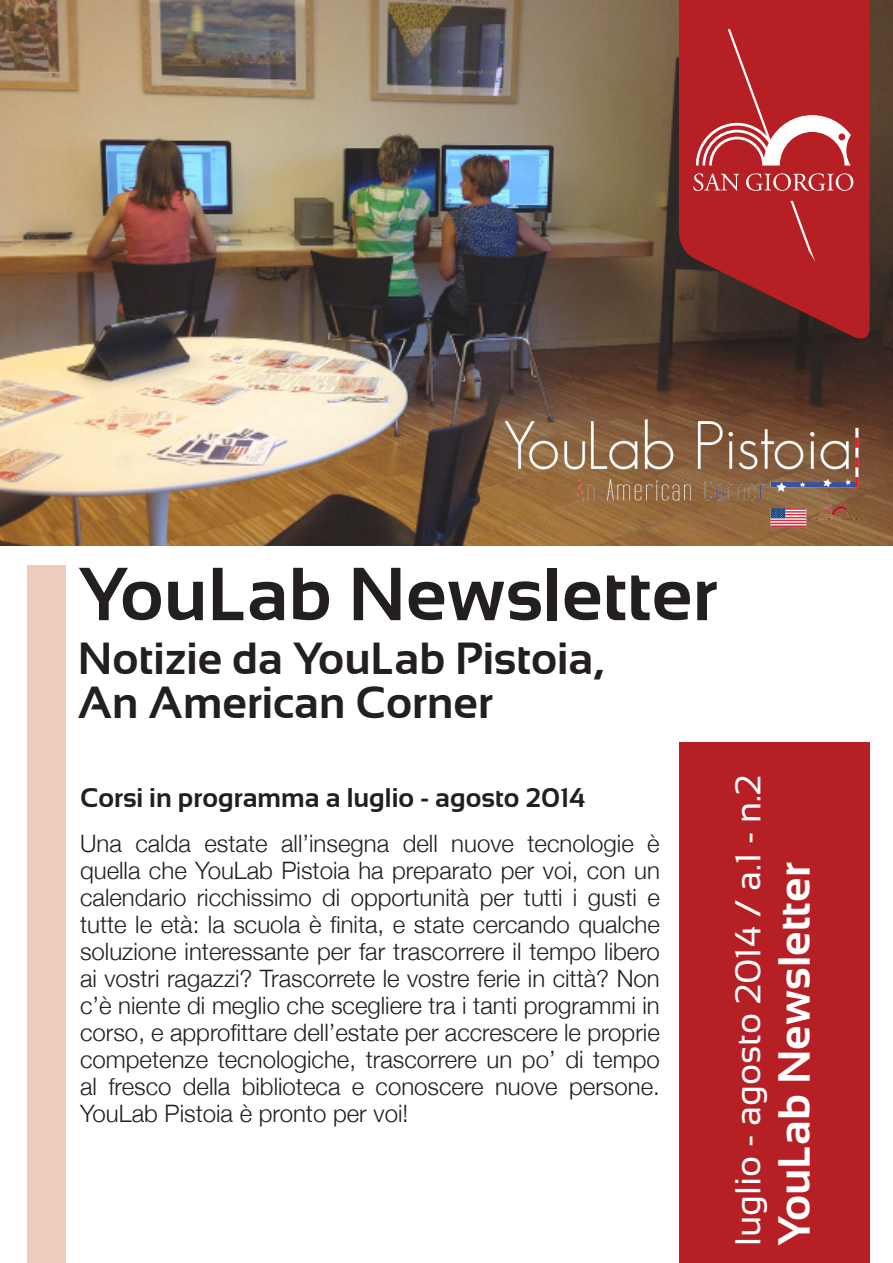
<style>
.page{position:relative;width:893px;height:1263px;background:#fff}
.page>*{position:absolute;margin:0;border:0;box-sizing:border-box;transform-origin:0 0}
.t1{font:700 75px "Sansation";color:#231f20}
.t2{font:700 45px "Sansation";color:#231f20}
.t3{font:700 45px "Sansation";color:#fff}
.t4{font:36px "Sansation";color:#fff}
.t5{font:700 27px "Sansation";color:#231f20}
.t6{font:300 24px/27px "Helvetica Neue";color:#231f20;text-align:justify}
</style>
<div class="page">
<img style="left:0;top:0;width:893px;height:545px">
<svg style="left:679px;top:0;width:191px;height:345px;background:#8d2425"></svg>
<div style="left:679px;top:742px;width:191px;height:521px;background:#b62024"></div>
<svg style="left:693px;top:29px;width:160px;height:234px;background:#bd3639"></svg>
<img style="left:478px;top:374px;width:415px;height:172px">
<div style="left:27px;top:566px;width:38px;height:697px;background:#edcbbd"></div>
<p class="t1" style="left:78px;top:552px;width:641px">YouLab Newsletter</p>
<p class="t2" style="left:78px;top:633px;width:527px">Notizie da YouLab Pistoia,</p>
<p class="t2" style="left:78px;top:677px;width:417px">An American Corner</p>
<p class="t5" style="left:80px;top:782px;width:507px">Corsi in programma a luglio - agosto 2014</p>
<p class="t6" style="left:80px;top:828px;width:581px">Una calda estate all’insegna dell nuove tecnologie è quella che YouLab Pistoia ha preparato per voi, con un calendario ricchissimo di opportunità per tutti i gusti e tutte le età: la scuola è finita, e state cercando qualche soluzione interessante per far trascorrere il tempo libero ai vostri ragazzi? Trascorrete le vostre ferie in città? Non c’è niente di meglio che scegliere tra i tanti programmi in corso, e approfittare dell’estate per accrescere le proprie competenze tecnologiche, trascorrere un po’ di tempo al fresco della biblioteca e conoscere nuove persone.<br>YouLab Pistoia è pronto per voi!</p>
<p class="t4" style="left:728px;top:1246px;width:473px;rotate:-90deg">luglio - agosto 2014 / a.1 - n.2</p>
<p class="t3" style="left:769px;top:1246px;width:385px;rotate:-90deg">YouLab Newsletter</p>
</div>
